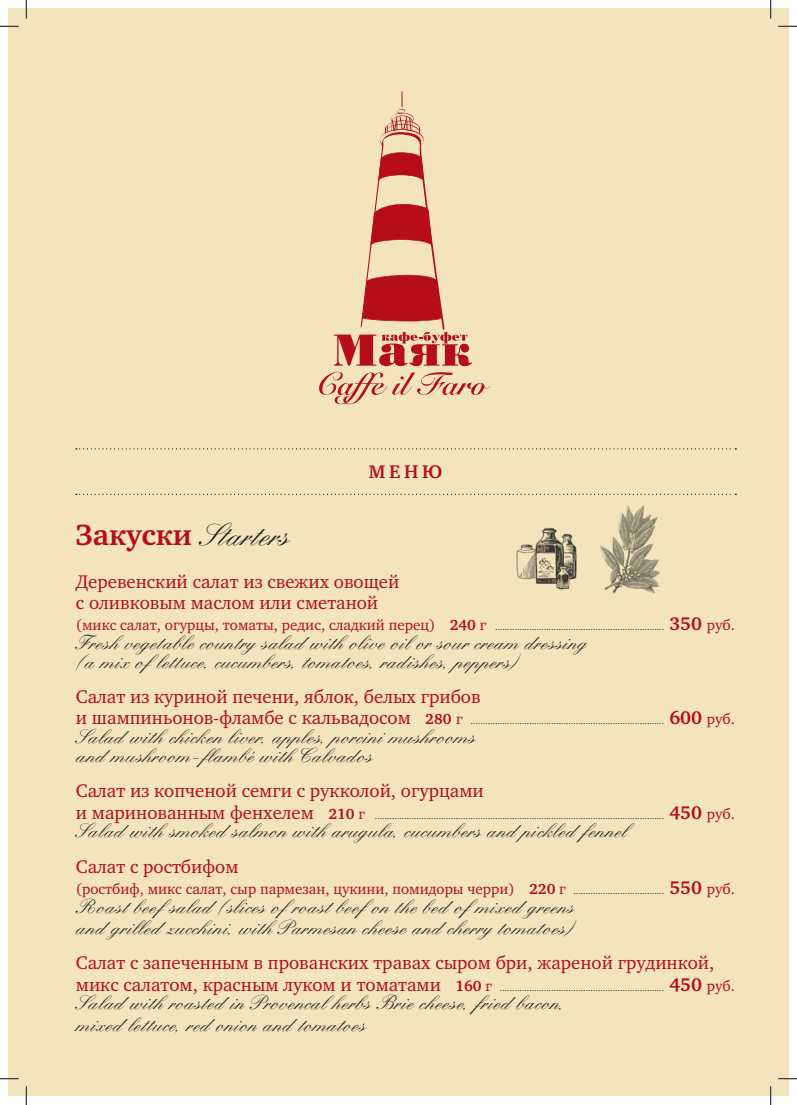
<style>
.page{position:relative;width:797px;height:1105px;background:#fff}
.page>*{position:absolute;margin:0;border:0;box-sizing:border-box;transform-origin:0 0}
.t1{font:500 31.25px "Kuenstler Script";color:#231f20}
.t2{font:500 20px/18.8px "Kuenstler Script";letter-spacing:.025em;color:#231f20}
.t3{font:18.75px/21.2px "Charter C";color:#b50e1a}
.t4{font:700 18.75px "Charter C";color:#b50e1a}
.t5{font:15px "Charter C";color:#b50e1a}
.t6{font:8.75px "Charter C";color:#231f20}
.s1{font-family:"Charter C";font-weight:700;font-size:30px;color:#b50e1a}
.s2{font-size:15px;color:#b50e1a}
.s3{font-weight:700;font-size:15px;color:#b50e1a}
.s4{font-weight:700;font-size:18.75px;color:#b50e1a}
.s5{font-size:18.75px;color:#b50e1a}
.s6{font-weight:700}
.s7{font-size:8.75px;color:#231f20}
.s8{font-weight:700;font-size:18.75px}
</style>
<div class="page">
<div style="left:9px;top:9px;width:779px;height:1087px;background:#f3e4bd"></div>
<img style="left:600px;top:505px;width:60px;height:89px">
<img style="left:516px;top:527px;width:61px;height:63px">
<svg style="left:76px;top:448px;width:660px;height:1px"></svg>
<svg style="left:76px;top:494px;width:660px;height:1px"></svg>
<svg style="left:334px;top:91px;width:138px;height:275px"></svg>
<svg style="left:319px;top:372px;width:171px;height:32px"></svg>
<svg style="left:0;top:25px;width:19px;height:2px"></svg>
<svg style="left:778px;top:25px;width:19px;height:2px"></svg>
<svg style="left:0;top:1078px;width:19px;height:1px"></svg>
<svg style="left:778px;top:1078px;width:19px;height:1px"></svg>
<svg style="left:25px;top:0;width:2px;height:19px"></svg>
<svg style="left:25px;top:1086px;width:2px;height:19px"></svg>
<svg style="left:770px;top:0;width:1px;height:19px"></svg>
<svg style="left:770px;top:1086px;width:1px;height:19px"></svg>
<h3 class="t4" style="left:369px;top:461px;width:75px">МЕНЮ</h3>
<h1 class="t1" style="left:76px;top:516px;width:214px"><span class="s1">Закуски</span> Starters</h1>
<h3 class="t3" style="left:76px;top:571px;width:325px">Деревенский салат из свежих овощей с оливковым маслом или сметаной</h3>
<p class="t6" style="left:76px;top:622px;width:660px"><span class="s2">(микс салат, огурцы, томаты, редис, сладкий перец)</span> <span class="s3">240</span> <span class="s2">г</span> ..................................................................... <span class="s4">350</span> <span class="s2">руб.</span></p>
<h2 class="t2" style="left:76px;top:633px;width:512px">Fresh vegetable country salad with olive oil or sour cream dressing (a mix oflettuce, cucumbers, tomatoes, radishes, peppers)</h2>
<h3 class="t3" style="left:76px;top:686px;width:406px">Салат из куриной печени, яблок, белых грибов</h3>
<p class="t6" style="left:76px;top:717px;width:660px"><span class="s5">и шампиньонов-фламбе с кальвадосом</span> <span class="s3">280</span> <span class="s2">г</span> ............................................................................... <span class="s4">600</span> <span class="s2">руб.</span></p>
<h2 class="t2" style="left:76px;top:727px;width:400px">Salad with chicken liver, apples, porcini mushrooms and mushroom-flambé with Calvados</h2>
<h3 class="t3" style="left:76px;top:780px;width:409px">Салат из копченой семги с рукколой, огурцами</h3>
<p class="t6" style="left:76px;top:811px;width:660px"><span class="s5">и маринованным фенхелем</span> <span class="s3">210</span> <span class="s2">г</span> ...................................................................................................................... <span class="s4">450</span> <span class="s2">руб.</span></p>
<h2 class="t2" style="left:76px;top:822px;width:552px">Salad with smoked salmon with arugula, cucumbers and pickled fennel</h2>
<h3 class="t3" style="left:76px;top:856px;width:164px">Салат с ростбифом</h3>
<h3 class="t5" style="left:76px;top:881px;width:660px">(ростбиф, микс салат, сыр пармезан, цукини, помидоры черри) <span class="s6">220</span> г <span class="s7">.....................................</span> <span class="s8">550</span> руб.</h3>
<h2 class="t2" style="left:76px;top:896px;width:499px;line-height:21.2px">Roast beefsalad (slices ofroast beefon the bed ofmixed greens and grilled zucchini, with Parmesan cheese and cherry tomatoes)</h2>
<h3 class="t3" style="left:76px;top:953px;width:640px">Салат с запеченным в прованских травах сыром бри, жареной грудинкой,</h3>
<p class="t6" style="left:76px;top:983px;width:660px"><span class="s5">микс салатом, красным луком и томатами</span> <span class="s3">160</span> <span class="s2">г</span> ................................................................... <span class="s4">450</span> <span class="s2">руб.</span></p>
<h2 class="t2" style="left:76px;top:992px;width:489px;line-height:21.2px">Salad with roasted in Provencal herbs Brie cheese, fried bacon, mixed lettuce, red onion and tomatoes</h2>
</div>
